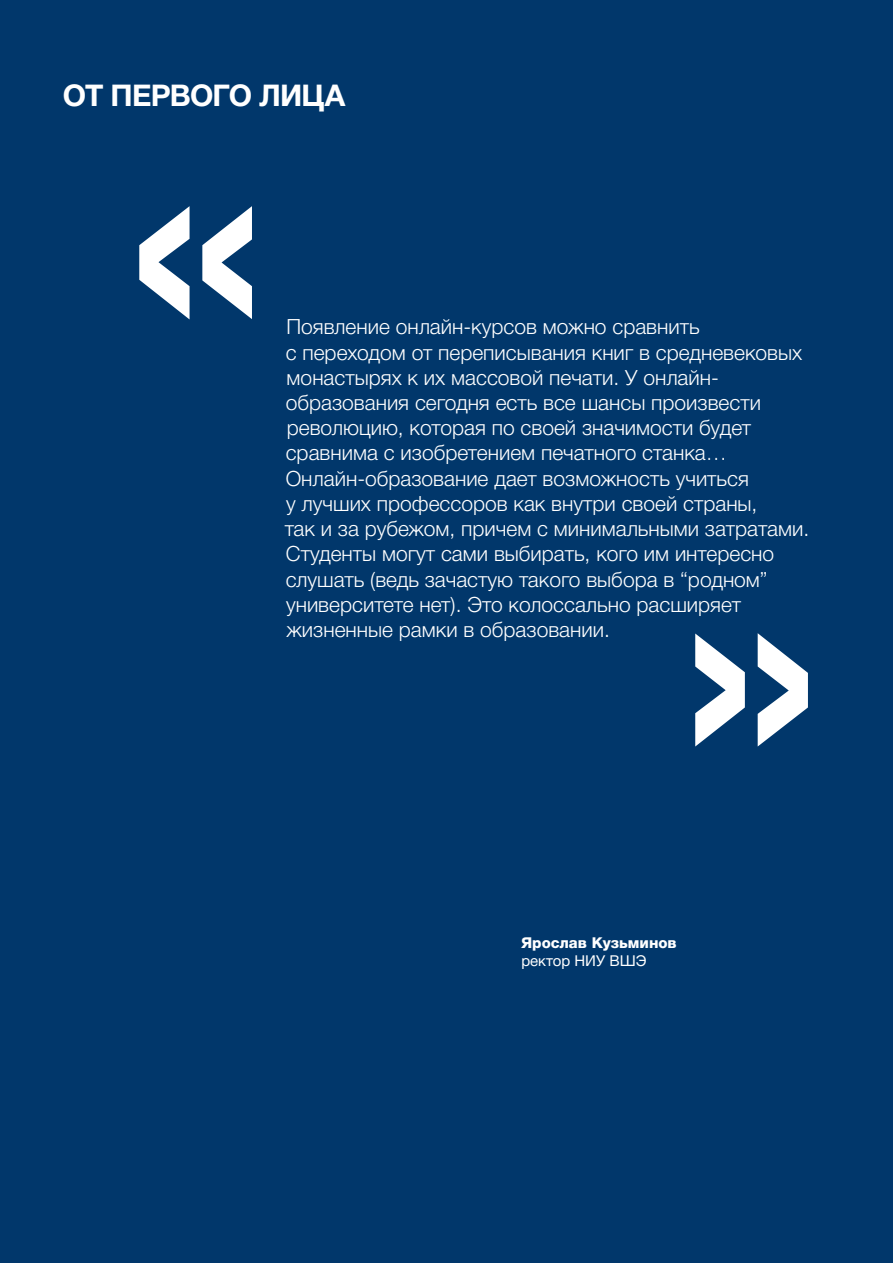
<style>
.page{position:relative;width:893px;height:1263px;background:#01376b}
.page>*{position:absolute;margin:0;border:0;box-sizing:border-box;transform-origin:0 0}
.t1{font:700 30px "Helvetica Neue Cyr";letter-spacing:-.03em;color:#fff}
.t2{font:300 21px/25.2px "Helvetica Neue Cyr";color:#fff}
.t3{font:800 15px "Helvetica Neue Cyr";color:#fff}
.t4{font:15px "Helvetica Neue Cyr";color:#fff}
</style>
<div class="page">
<svg style="left:139px;top:206px;width:113px;height:113px"></svg>
<svg style="left:695px;top:633px;width:113px;height:113px"></svg>
<h1 class="t1" style="left:63px;top:85px;width:284px">ОТ ПЕРВОГО ЛИЦА</h1>
<p class="t2" style="left:285px;top:317px;width:526px">Появление онлайн-курсов можно сравнить<br>с переходом от переписывания книг в средневековых монастырях к их массовой печати. У онлайн&shy;образования сегодня есть все шансы произвести революцию, которая по своей значимости будет сравнима с изобретением печатного станка… Онлайн-образование дает возможность учиться<br>у лучших профессоров как внутри своей страны,<br>так и за рубежом, причем с минимальными затратами.<br>Студенты могут сами выбирать, кого им интересно слушать (ведь зачастую такого выбора в “родном” университете нет). Это колоссально расширяет жизненные рамки в образовании.</p>
<p class="t3" style="left:521px;top:938px;width:157px">Ярослав Кузьминов</p>
<p class="t4" style="left:521px;top:956px;width:127px">ректор НИУ ВШЭ</p>
</div>
